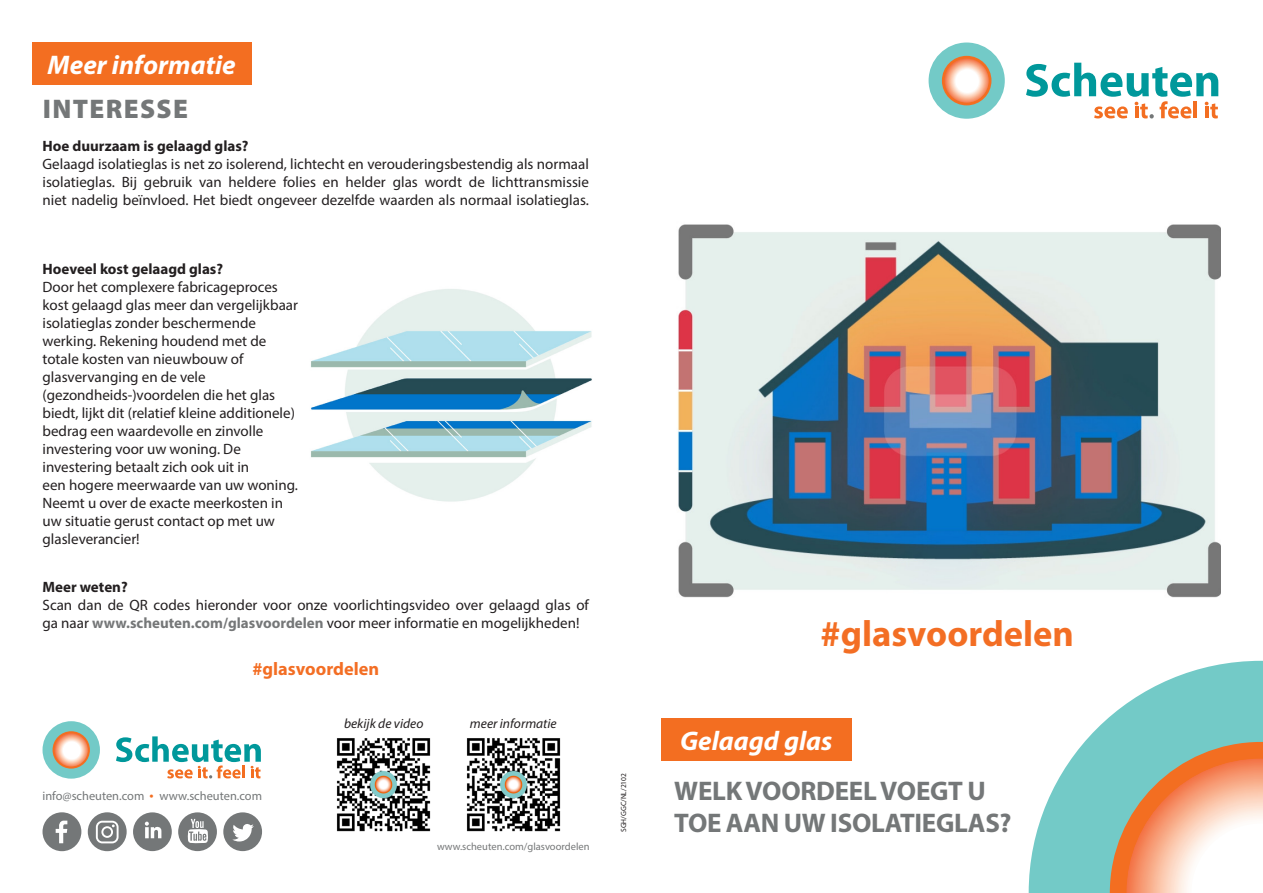
<style>
.page{position:relative;width:1263px;height:893px;background:#fff}
.page>*{position:absolute;margin:0;border:0;box-sizing:border-box;transform-origin:0 0}
.t1{font:700 36.6px "Myriad Pro";color:#f36e24}
.t2{font:700 27px/32.4px "Myriad Pro";letter-spacing:-.01em;color:#747778}
.t3{font:italic 700 27px "Myriad Pro";color:#fff}
.t4{font:900 27px "Myriad Pro";letter-spacing:.05em;color:#747778}
.t5{font:700 18.3px "Myriad Pro";color:#f36e24}
.Paragraph_Style_1{font:15px/18px "Myriad Pro";color:#231f20}
.Paragraph_Style_1-2{font:700 15px "Myriad Pro";color:#231f20}
.t6{font:italic 13.5px "Myriad Pro";color:#231f20}
.t7{font:12.45px "Myriad Pro";color:#747778}
.t8{font:10.5px "Myriad Pro";color:#757778}
.t9{font:7.5px "Myriad Pro";color:#231f20}
.s1{font-weight:700;color:#757778}
.s2{font-size:14.85px;color:#f36e21}
</style>
<div class="page">
<img style="left:311px;top:289px;width:281px;height:213px">
<img style="left:674px;top:224px;width:546px;height:498px">
<div style="left:928px;top:43px;width:77px;height:76px;background:#73cac7;border-radius:50%"></div>
<div style="left:942px;top:56px;width:49px;height:49px;background:#f36e21;border-radius:50%"></div>
<svg style="left:945px;top:59px;width:44px;height:44px;background:#fac9b2"></svg>
<svg style="left:1026px;top:63px;width:192px;height:55px"></svg>
<div style="left:661px;top:719px;width:190px;height:42px;background:#f36e21"></div>
<svg style="left:1029px;top:661px;width:234px;height:232px;fill:#73cac7"></svg>
<svg style="left:1110px;top:742px;width:153px;height:151px"></svg>
<div style="left:43px;top:721px;width:57px;height:58px;background:#73cac7;border-radius:50%"></div>
<svg style="left:53px;top:731px;width:37px;height:38px"></svg>
<svg style="left:55px;top:733px;width:33px;height:33px"></svg>
<svg style="left:116px;top:736px;width:145px;height:42px"></svg>
<img style="left:466px;top:738px;width:95px;height:94px">
<img style="left:336px;top:738px;width:95px;height:94px">
<div style="left:32px;top:43px;width:220px;height:42px;background:#f36e21"></div>
<svg style="left:88px;top:812px;width:39px;height:39px"></svg>
<svg style="left:43px;top:812px;width:38px;height:39px"></svg>
<svg style="left:178px;top:812px;width:39px;height:39px"></svg>
<svg style="left:133px;top:812px;width:39px;height:39px"></svg>
<svg style="left:223px;top:812px;width:39px;height:39px"></svg>
<p class="t3" style="left:48px;top:47px;width:190px">Meer informatie</p>
<p class="t4" style="left:43px;top:94px;width:147px">INTERESSE</p>
<p class="Paragraph_Style_1-2" style="left:43px;top:136px;width:208px">Hoe duurzaam is gelaagd glas?</p>
<p class="Paragraph_Style_1" style="left:43px;top:154px;width:548px;text-align:justify">Gelaagd isolatieglas is net zo isolerend, lichtecht en verouderingsbestendig als normaal isolatieglas. Bij gebruik van heldere folies en helder glas wordt de lichttransmissie niet nadelig beïnvloed. Het biedt ongeveer dezelfde waarden als normaal isolatieglas.</p>
<p class="Paragraph_Style_1-2" style="left:43px;top:259px;width:182px">Hoeveel kost gelaagd glas?</p>
<p class="Paragraph_Style_1" style="left:43px;top:277px;width:257px">Door het complexere fabricageproces kost gelaagd glas meer dan vergelijkbaar isolatieglas zonder beschermende werking. Rekening houdend met de totale kosten van nieuwbouw of glasvervanging en de vele (gezondheids-)voordelen die het glas biedt, lijkt dit (relatief kleine additionele) bedrag een waardevolle en zinvolle investering voor uw woning. De investering betaalt zich ook uit in<br>een hogere meerwaarde van uw woning.<br>Neemt u over de exacte meerkosten in uw situatie gerust contact op met uw glasleverancier!</p>
<p class="Paragraph_Style_1-2" style="left:43px;top:577px;width:87px">Meer weten?</p>
<p class="Paragraph_Style_1" style="left:43px;top:595px;width:548px">Scan dan de QR codes hieronder voor onze voorlichtingsvideo over gelaagd glas of ga naar <span class="s1">www.scheuten.com/glasvoordelen</span> voor meer informatie en mogelijkheden!</p>
<p class="t5" style="left:252px;top:656px;width:128px">#glasvoordelen</p>
<p class="t7" style="left:43px;top:788px;width:221px">info@scheuten.com <span class="s2">•</span> www.scheuten.com</p>
<p class="t6" style="left:344px;top:716px;width:81px">bekijk de video</p>
<p class="t6" style="left:470px;top:716px;width:88px">meer informatie</p>
<p class="t8" style="left:437px;top:840px;width:154px">www.scheuten.com/glasvoordelen</p>
<p class="t9" style="left:619px;top:832px;width:61px;rotate:-90deg">SGH/GGC/NL/2102</p>
<p class="t1" style="left:821px;top:610px;width:255px">#glasvoordelen</p>
<p class="t3" style="left:680px;top:723px;width:154px">Gelaagd glas</p>
<p class="t2" style="left:674px;top:773px;width:339px">WELK VOORDEEL VOEGT U<br>TOE AAN UW ISOLATIEGLAS?</p>
</div>
